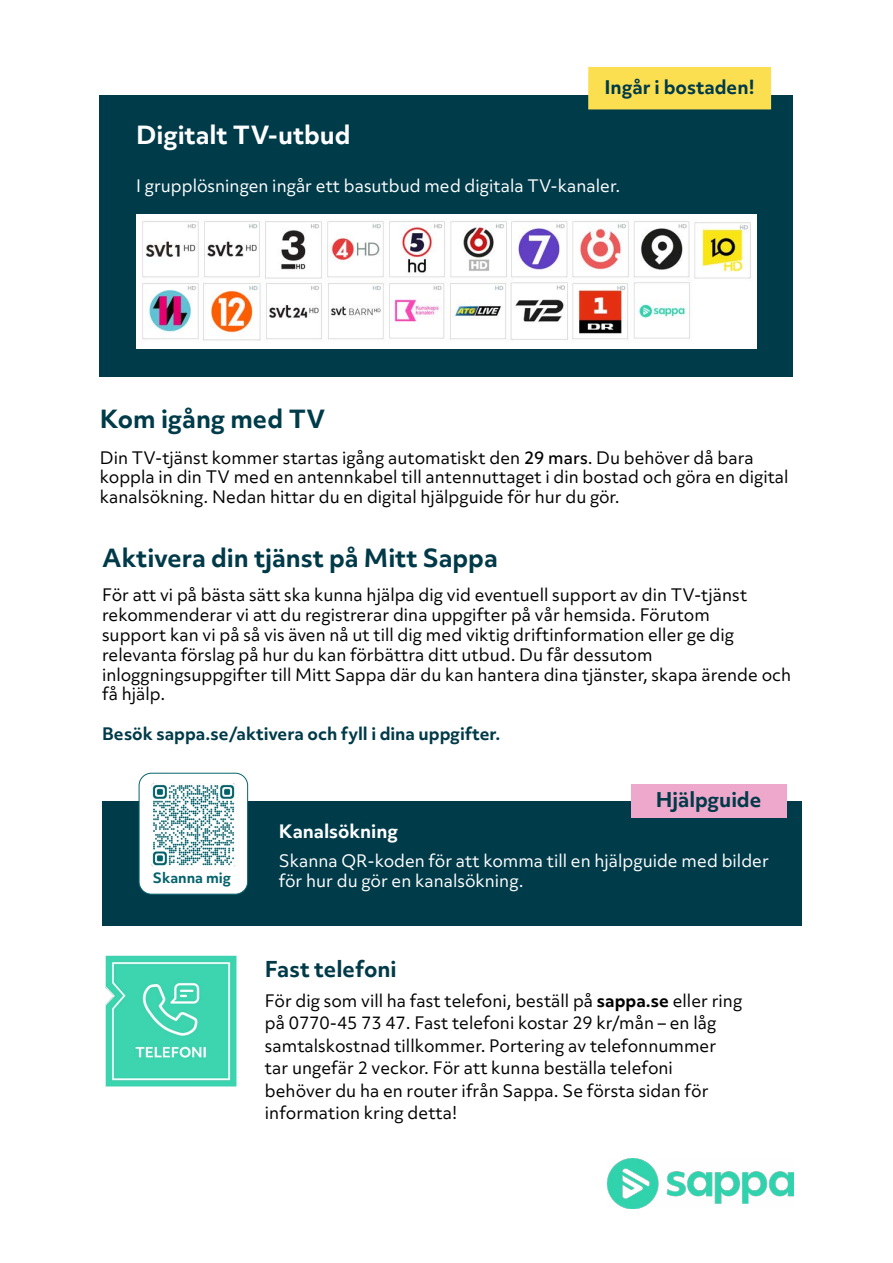
<style>
.page{position:relative;width:893px;height:1263px;background:#fff}
.page>*{position:absolute;margin:0;border:0;box-sizing:border-box;transform-origin:0 0}
.t1{font:700 24px "Objektiv Mk 3";color:#003a49}
.t2{font:700 24px "Objektiv Mk 3";color:#fff}
.t3{font:700 24px "Objektiv Mk 3";color:#003b4a}
.t4{font:700 21px "Objektiv Mk 3";color:#003a49}
.t5{font:700 19.5px "Objektiv Mk 3";color:#003a49}
.t6{font:700 18px "Objektiv Mk 3";color:#003b4a}
.t7{font:700 17.7px "Objektiv Mk 3";color:#fff}
.t8{font:16.5px/19.8px "Objektiv Mk 3";color:#000}
.t9{font:16.5px "Objektiv Mk 3";color:#fff}
.t10{font:700 16.5px "Objektiv Mk 3";color:#003a49}
.t11{font:700 13.65px "Objektiv Mk 3";color:#05636d}
.s1{font-weight:500}
.s2{font-weight:700}
</style>
<div class="page">
<div style="left:100px;top:95px;width:693px;height:281px;background:#003b4a"></div>
<img style="left:608px;top:1158px;width:185px;height:51px">
<div style="left:102px;top:801px;width:699px;height:125px;background:#003b4a"></div>
<div style="left:139px;top:773px;width:109px;height:121px;background:#fff;border-radius:12px"></div>
<div style="left:139px;top:773px;width:109px;height:121px;border:1px solid #05636d;border-radius:12px"></div>
<div style="left:631px;top:784px;width:156px;height:34px;background:#eda8cb"></div>
<img style="left:136px;top:215px;width:621px;height:134px">
<img style="left:152px;top:783px;width:83px;height:84px">
<div style="left:588px;top:67px;width:183px;height:42px;background:#fcdf51"></div>
<img style="left:106px;top:955px;width:131px;height:131px">
<p class="t6" style="left:604px;top:74px;width:152px">Ingår i bostaden!</p>
<h1 class="t2" style="left:136px;top:118px;width:216px">Digitalt TV-utbud</h1>
<p class="t9" style="left:136px;top:174px;width:486px">I grupplösningen ingår ett basutbud med digitala TV-kanaler.</p>
<h1 class="t3" style="left:100px;top:401px;width:227px">Kom igång med TV</h1>
<p class="t8" style="left:100px;top:447px;width:690px">Din TV-tjänst kommer startas igång automatiskt den <span class="s1">29 mars</span>. Du behöver då bara koppla in din TV med en antennkabel till antennuttaget i din bostad och göra en digital kanalsökning. Nedan hittar du en digital hjälpguide för hur du gör.</p>
<h1 class="t1" style="left:102px;top:541px;width:397px">Aktivera din tjänst på Mitt Sappa</h1>
<p class="t8" style="left:102px;top:585px;width:691px">För att vi på bästa sätt ska kunna hjälpa dig vid eventuell support av din TV-tjänst rekommenderar vi att du registrerar dina uppgifter på vår hemsida. Förutom<br>support kan vi på så vis även nå ut till dig med viktig driftinformation eller ge dig relevanta förslag på hur du kan förbättra ditt utbud. Du får dessutom inloggningsuppgifter till Mitt Sappa där du kan hantera dina tjänster, skapa ärende och få hjälp.</p>
<p class="t10" style="left:102px;top:722px;width:400px">Besök sappa.se/aktivera och fyll i dina uppgifter.</p>
<p class="t7" style="left:279px;top:819px;width:121px">Kanalsökning</p>
<p class="t5" style="left:656px;top:786px;width:107px">Hjälpguide</p>
<p class="t9" style="left:279px;top:850px;width:492px">Skanna QR-koden för att komma till en hjälpguide med bilder</p>
<p class="t11" style="left:153px;top:868px;width:80px">Skanna mig</p>
<p class="t9" style="left:279px;top:869px;width:246px">för hur du gör en kanalsökning.</p>
<p class="t4" style="left:265px;top:954px;width:133px">Fast telefoni</p>
<p class="t8" style="left:265px;top:989px;width:479px;line-height:22.5px">För dig som vill ha fast telefoni, beställ på <span class="s2">sappa.se</span> eller ring på 0770-45 73 47. Fast telefoni kostar 29 kr/mån – en låg samtalskostnad tillkommer. Portering av telefonnummer tar ungefär 2 veckor. För att kunna beställa telefoni behöver du ha en router ifrån Sappa. Se första sidan för information kring detta!</p>
</div>
